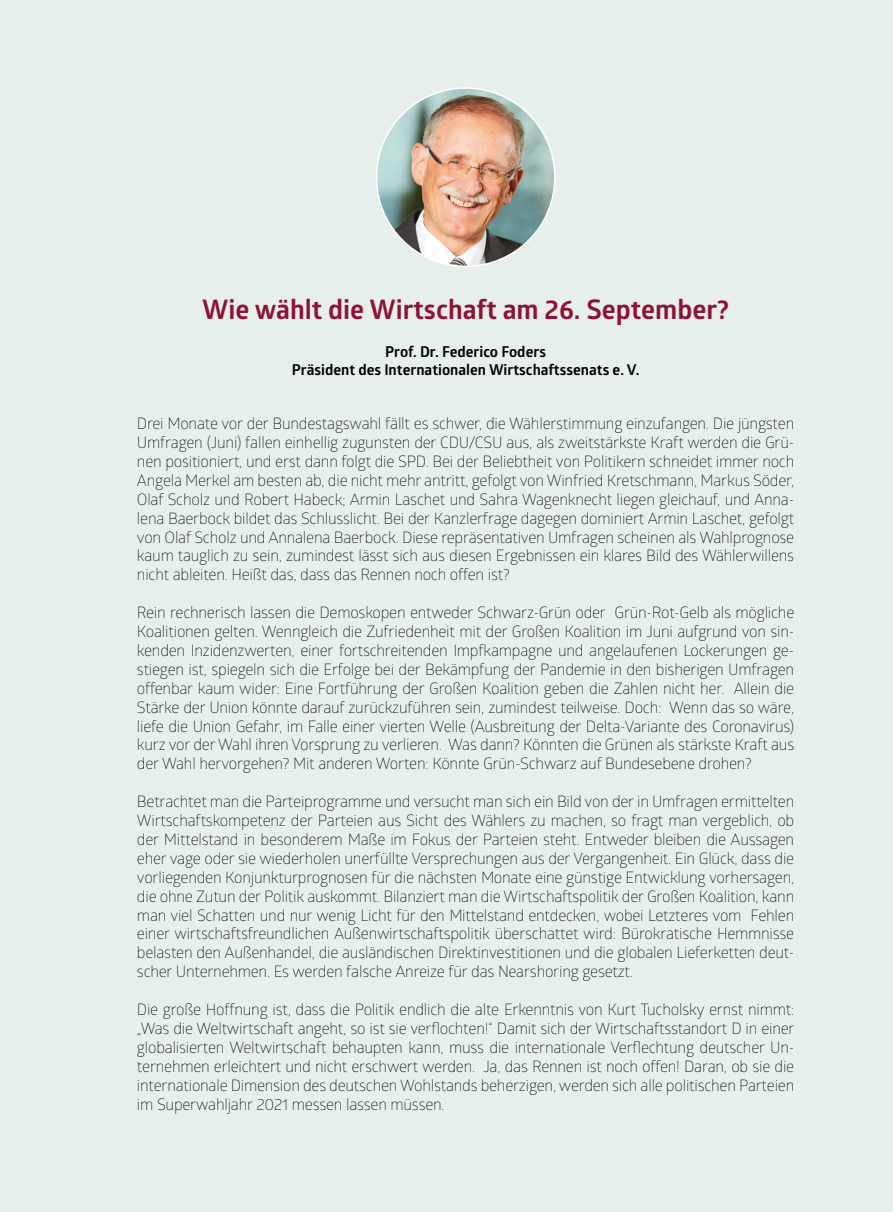
<style>
.page{position:relative;width:893px;height:1212px;background:#e5eeec}
.page>*{position:absolute;margin:0;border:0;box-sizing:border-box;transform-origin:0 0}
.t1{font:700 27px "Glober";color:#8d1234}
.t2{font:300 15.75px/18.9px "Glober";letter-spacing:-.015em;color:#000;text-align:justify}
.t3{font:700 15px/18px "Glober";color:#000;text-align:center}
</style>
<div class="page">
<img style="left:376px;top:88px;width:179px;height:178px;border-radius:89px">
<h1 class="t1" style="left:202px;top:290px;width:528px">Wie wählt die Wirtschaft am 26. September?</h1>
<p class="t3" style="left:292px;top:342px;width:349px">Prof. Dr. Federico Foders<br>Präsident des Internationalen Wirtschaftssenats e. V.</p>
<p class="t2" style="left:137px;top:413px;width:659px">Drei Monate vor der Bundestagswahl fällt es schwer, die Wählerstimmung einzufangen. Die jüngsten Umfragen (Juni) fallen einhellig zugunsten der CDU/CSU aus, als zweitstärkste Kraft werden die Grü&shy;nen positioniert, und erst dann folgt die SPD. Bei der Beliebtheit von Politikern schneidet immer noch Angela Merkel am besten ab, die nicht mehr antritt, gefolgt von Winfried Kretschmann, Markus Söder, Olaf Scholz und Robert Habeck; Armin Laschet und Sahra Wagenknecht liegen gleichauf, und Anna&shy;lena Baerbock bildet das Schlusslicht. Bei der Kanzlerfrage dagegen dominiert Armin Laschet, gefolgt von Olaf Scholz und Annalena Baerbock. Diese repräsentativen Umfragen scheinen als Wahlprognose kaum tauglich zu sein, zumindest lässt sich aus diesen Ergebnissen ein klares Bild des Wählerwillens nicht ableiten. Heißt das, dass das Rennen noch offen ist?</p>
<p class="t2" style="left:137px;top:602px;width:659px">Rein rechnerisch lassen die Demoskopen entweder Schwarz-Grün oder Grün-Rot-Gelb als mögliche Koalitionen gelten. Wenngleich die Zufriedenheit mit der Großen Koalition im Juni aufgrund von sin&shy;kenden Inzidenzwerten, einer fortschreitenden Impfkampagne und angelaufenen Lockerungen ge&shy;stiegen ist, spiegeln sich die Erfolge bei der Bekämpfung der Pandemie in den bisherigen Umfragen offenbar kaum wider: Eine Fortführung der Großen Koalition geben die Zahlen nicht her. Allein die Stärke der Union könnte darauf zurückzuführen sein, zumindest teilweise. Doch: Wenn das so wäre, liefe die Union Gefahr, im Falle einer vierten Welle (Ausbreitung der Delta-Variante des Coronavirus) kurz vor der Wahl ihren Vorsprung zu verlieren. Was dann? Könnten die Grünen als stärkste Kraft aus der Wahl hervorgehen? Mit anderen Worten: Könnte Grün-Schwarz auf Bundesebene drohen?</p>
<p class="t2" style="left:137px;top:791px;width:659px">Betrachtet man die Parteiprogramme und versucht man sich ein Bild von der in Umfragen ermittelten Wirtschaftskompetenz der Parteien aus Sicht des Wählers zu machen, so fragt man vergeblich, ob der Mittelstand in besonderem Maße im Fokus der Parteien steht. Entweder bleiben die Aussagen eher vage oder sie wiederholen unerfüllte Versprechungen aus der Vergangenheit. Ein Glück, dass die vorliegenden Konjunkturprognosen für die nächsten Monate eine günstige Entwicklung vorhersagen, die ohne Zutun der Politik auskommt. Bilanziert man die Wirtschaftspolitik der Großen Koalition, kann man viel Schatten und nur wenig Licht für den Mittelstand entdecken, wobei Letzteres vom Fehlen einer wirtschaftsfreundlichen Außenwirtschaftspolitik überschattet wird: Bürokratische Hemmnisse belasten den Außenhandel, die ausländischen Direktinvestitionen und die globalen Lieferketten deut&shy;scher Unternehmen. Es werden falsche Anreize für das Nearshoring gesetzt.</p>
<p class="t2" style="left:137px;top:999px;width:659px">Die große Hoffnung ist, dass die Politik endlich die alte Erkenntnis von Kurt Tucholsky ernst nimmt: „Was die Weltwirtschaft angeht, so ist sie verflochten!“ Damit sich der Wirtschaftsstandort D in einer globalisierten Weltwirtschaft behaupten kann, muss die internationale Verflechtung deutscher Un&shy;ternehmen erleichtert und nicht erschwert werden. Ja, das Rennen ist noch offen! Daran, ob sie die internationale Dimension des deutschen Wohlstands beherzigen, werden sich alle politischen Parteien im Superwahljahr 2021 messen lassen müssen.</p>
</div>
